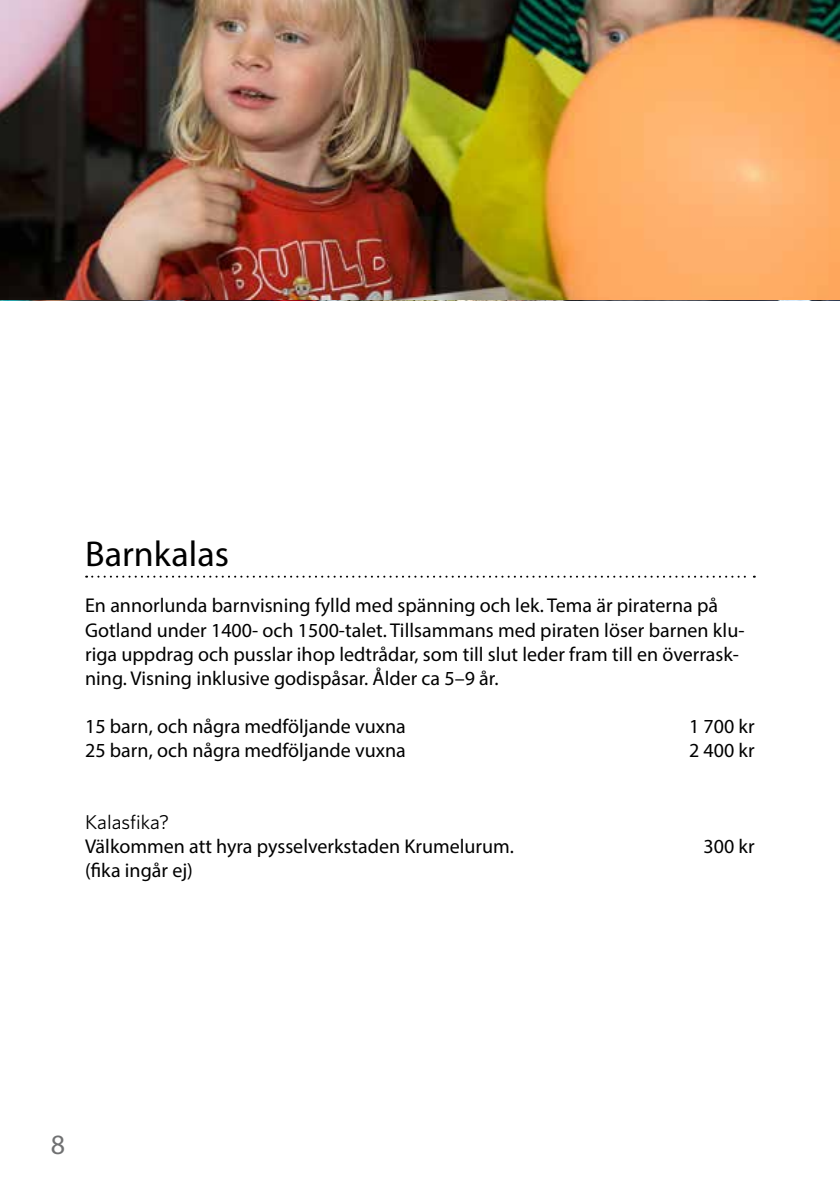
<style>
.page{position:relative;width:840px;height:1191px;background:#fff}
.page>*{position:absolute;margin:0;border:0;box-sizing:border-box;transform-origin:0 0}
.t1{font:36px "Myriad Pro";color:#000}
.t2{font:28px "Myriad Pro";color:#707172}
.t3{font:20px/24px "Myriad Pro";color:#000}
.t4{font:20px "Whitney";color:#000}
</style>
<div class="page">
<svg style="left:86px;top:575px;width:668px;height:2px"></svg>
<img style="left:0;top:0;width:839px;height:300px">
<h1 class="t1" style="left:85px;top:531px;width:145px">Barnkalas</h1>
<p class="t3" style="left:85px;top:593px;width:660px">En annorlunda barnvisning fylld med spänning och lek. Tema är piraterna på Gotland under 1400- och 1500-talet. Tillsammans med piraten löser barnen klu&shy;riga uppdrag och pusslar ihop ledtrådar, som till slut leder fram till en överrask&shy;ning. Visning inklusive godispåsar. Ålder ca 5–9 år.</p>
<p class="t3" style="left:85px;top:713px;width:322px">15 barn, och några medföljande vuxna</p>
<p class="t3" style="left:688px;top:713px;width:67px">1 700 kr</p>
<p class="t3" style="left:85px;top:737px;width:322px">25 barn, och några medföljande vuxna</p>
<p class="t3" style="left:688px;top:737px;width:67px">2 400 kr</p>
<p class="t4" style="left:85px;top:809px;width:85px">Kalasfika?</p>
<p class="t3" style="left:85px;top:833px;width:430px">Välkommen att hyra pysselverkstaden Krumelurum.</p>
<p class="t3" style="left:703px;top:833px;width:53px">300 kr</p>
<p class="t3" style="left:85px;top:857px;width:109px">(fika ingår ej)</p>
<h2 class="t2" style="left:51px;top:1127px;width:16px">8</h2>
</div>
